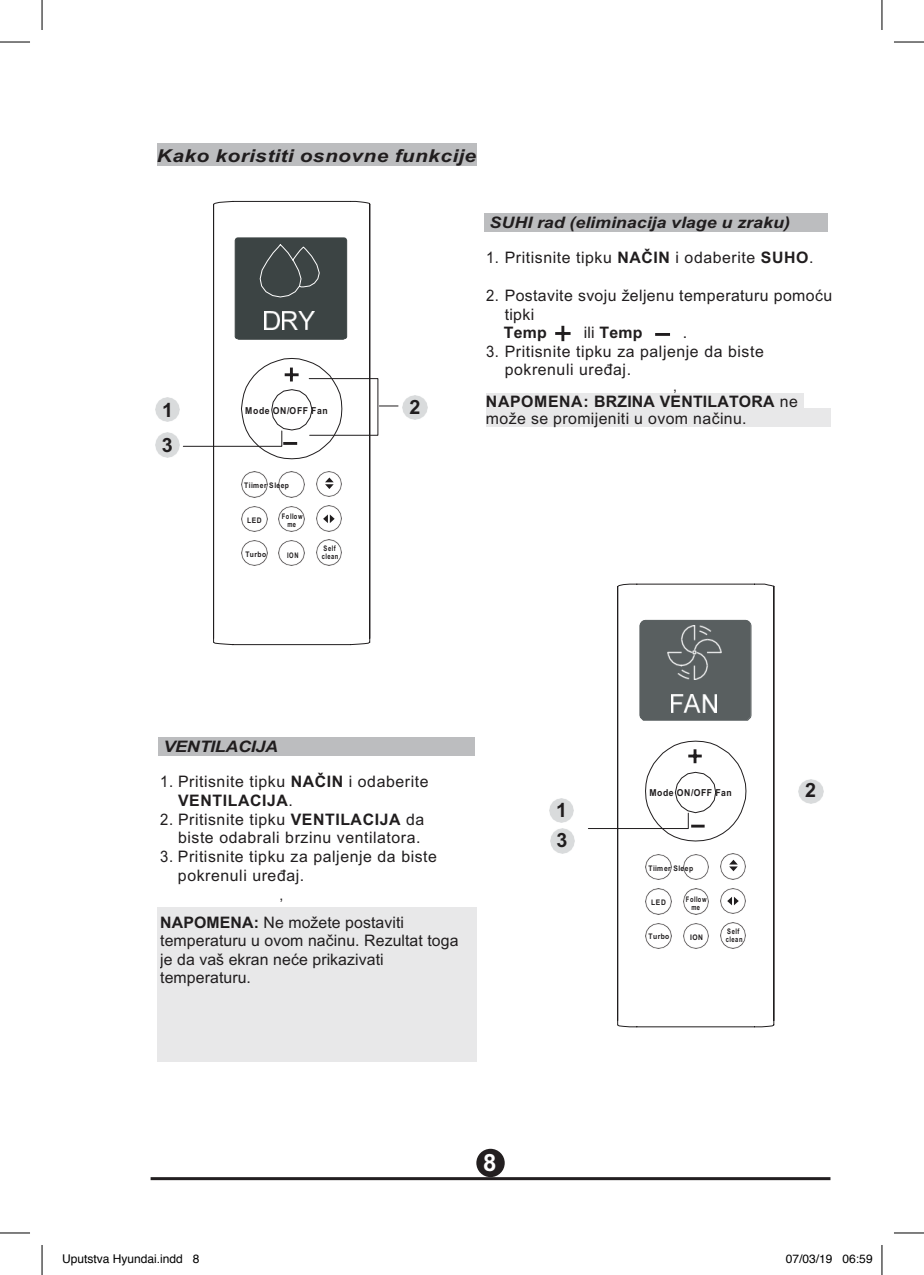
<style>
.page{position:relative;width:924px;height:1275px;background:#fff}
.page>*{position:absolute;margin:0;border:0;box-sizing:border-box;transform-origin:0 0}
.t1{font:700 23.8px "Arial MT Std";color:#fff}
.t2{font:700 19.6px/35px "Arial";color:#201d1e}
.t3{font:italic 700 17.8px "Arial";letter-spacing:.025em;color:#201d1e;scale:1.17 1}
.t4{font:15.8px/18.8px "Arial";letter-spacing:.035em;color:#201d1e;scale:.93 1}
.t5{font:15.8px/18.2px "Arial";letter-spacing:.005em;color:#201d1e}
.t6{font:15.8px/16.4px "Arial";letter-spacing:.035em;color:#201d1e}
.t7{font:italic 700 15.8px "Arial";letter-spacing:-.005em;color:#201d1e;scale:1.12 1}
.t8{font:700 15.8px "Arial";color:#201d1e}
.t9{font:14px "Arial";color:#201d1e}
.t10{font:12px "Helvetica";color:#000}
.t11{font:700 9.6px "Arial";letter-spacing:.06em;color:#201d1e;scale:.9 1}
.t12{font:700 7.6px "Arial";letter-spacing:.08em;color:#201d1e;scale:.87 1}
.t13{font:700 7.6px/8.2px "Arial";letter-spacing:.08em;color:#201d1e;text-align:center;scale:.75 1}
.t14{font:700 7.6px/7.6px "Arial";letter-spacing:.1em;color:#201d1e;scale:.75 1}
.s1{font-weight:700}
.s2{font-weight:400}
</style>
<div class="page">
<hr style="left:555px;top:332px;width:15px;height:3px;background:#201d1e">
<hr style="left:561px;top:326px;width:3px;height:15px;background:#201d1e">
<hr style="left:654px;top:333px;width:15px;height:3px;background:#201d1e">
<div style="left:157px;top:143px;width:319px;height:22px;background:#bcbdbf"></div>
<div style="left:484px;top:213px;width:343px;height:19px;background:#bcbdbf"></div>
<div style="left:486px;top:393px;width:316px;height:18px;background:#e8e8e9"></div>
<div style="left:486px;top:408px;width:344px;height:19px;background:#e8e8e9"></div>
<div style="left:158px;top:737px;width:316px;height:18px;background:#bcbdbf"></div>
<div style="left:157px;top:907px;width:319px;height:155px;background:#e8e8e9"></div>
<img style="left:156px;top:433px;width:24px;height:24px">
<img style="left:155px;top:397px;width:24px;height:25px">
<img style="left:402px;top:395px;width:25px;height:25px">
<svg style="left:213px;top:200px;width:158px;height:445px"></svg>
<img style="left:242px;top:472px;width:25px;height:25px">
<img style="left:242px;top:506px;width:25px;height:26px">
<img style="left:279px;top:472px;width:25px;height:25px">
<img style="left:316px;top:471px;width:25px;height:26px">
<img style="left:316px;top:506px;width:25px;height:25px">
<img style="left:316px;top:540px;width:25px;height:25px">
<img style="left:279px;top:506px;width:25px;height:26px">
<img style="left:279px;top:540px;width:25px;height:26px">
<img style="left:242px;top:541px;width:25px;height:25px">
<svg style="left:182px;top:357px;width:217px;height:103px"></svg>
<svg style="left:323px;top:477px;width:11px;height:46px"></svg>
<hr style="left:284px;top:373px;width:14px;height:3px;background:#201d1e">
<hr style="left:290px;top:367px;width:3px;height:14px;background:#201d1e">
<hr style="left:283px;top:442px;width:14px;height:3px;background:#201d1e">
<img style="left:550px;top:828px;width:24px;height:25px">
<img style="left:549px;top:798px;width:24px;height:24px">
<img style="left:798px;top:779px;width:24px;height:24px">
<svg style="left:617px;top:583px;width:157px;height:445px"></svg>
<img style="left:645px;top:854px;width:25px;height:26px">
<img style="left:645px;top:888px;width:25px;height:26px">
<img style="left:682px;top:854px;width:25px;height:26px">
<img style="left:719px;top:854px;width:26px;height:25px">
<img style="left:719px;top:888px;width:26px;height:25px">
<img style="left:719px;top:922px;width:26px;height:26px">
<img style="left:682px;top:888px;width:25px;height:26px">
<img style="left:682px;top:923px;width:25px;height:25px">
<img style="left:645px;top:923px;width:25px;height:25px">
<svg style="left:726px;top:859px;width:12px;height:46px"></svg>
<div style="left:639px;top:620px;width:112px;height:101px;background:#595f60"></div>
<img style="left:671px;top:694px;width:45px;height:18px">
<img style="left:666px;top:625px;width:55px;height:54px">
<svg style="left:588px;top:740px;width:158px;height:102px"></svg>
<hr style="left:693px;top:749px;width:3px;height:14px;background:#201d1e">
<hr style="left:690px;top:824px;width:14px;height:3px;background:#201d1e">
<svg style="left:234px;top:237px;width:114px;height:103px;background:#495050"></svg>
<hr style="left:150px;top:1177px;width:680px;height:3px;background:#231f20">
<div style="left:476px;top:1148px;width:28px;height:29px;background:#231f20;border-radius:50%"></div>
<hr style="left:0;top:42px;width:30px;height:1px;background:#000">
<hr style="left:893px;top:42px;width:30px;height:1px;background:#000">
<hr style="left:0;top:1232px;width:30px;height:1px;background:#000">
<hr style="left:893px;top:1232px;width:30px;height:1px;background:#000">
<hr style="left:42px;top:0;width:1px;height:30px;background:#000">
<hr style="left:42px;top:1245px;width:1px;height:30px;background:#000">
<hr style="left:881px;top:0;width:1px;height:30px;background:#000">
<hr style="left:881px;top:1245px;width:1px;height:30px;background:#000">
<p class="t3" style="left:157px;top:143px;width:274px">Kako koristiti osnovne funkcije</p>
<p class="t2" style="left:162px;top:392px;width:13px">1<br>3</p>
<p class="t11" style="left:245px;top:403px;width:93px">Mode ON/OFF Fan</p>
<p class="t2" style="left:409px;top:389px;width:12px">2</p>
<p class="t12" style="left:244px;top:479px;width:53px">Tiimer Sleep</p>
<p class="t12" style="left:247px;top:514px;width:18px">LED</p>
<p class="t13" style="left:282px;top:512px;width:29px">Follow me</p>
<p class="t12" style="left:245px;top:549px;width:26px">Turbo</p>
<p class="t13" style="left:287px;top:551px;width:17px">ION</p>
<p class="t14" style="left:321px;top:545px;width:24px">Self clean</p>
<p class="t7" style="left:489px;top:212px;width:270px">SUHI rad (eliminacija vlage u zraku)</p>
<p class="t4" style="left:486px;top:248px;width:353px">1. Pritisnite tipku <span class="s1">NAČIN</span> i odaberite <span class="s1">SUHO</span>.</p>
<p class="t4" style="left:503px;top:286px;width:354px;text-indent:-18px">2. Postavite svoju željenu temperaturu pomoću tipki<br><span class="s1">Temp</span></p>
<p class="t8" style="left:583px;top:321px;width:60px"><span class="s2">ili</span> Temp</p>
<p class="t6" style="left:682px;top:324px;width:6px">.</p>
<p class="t4" style="left:504px;top:341px;width:280px;text-indent:-19px">3. Pritisnite tipku za paljenje da biste pokrenuli uređaj.</p>
<p class="t9" style="left:672px;top:376px;width:5px">,</p>
<p class="t6" style="left:485px;top:393px;width:313px"><span class="s1">NAPOMENA: BRZINA VENTILATORA</span> ne može se promijeniti u ovom načinu.</p>
<p class="t7" style="left:163px;top:736px;width:103px">VENTILACIJA</p>
<p class="t4" style="left:178px;top:772px;width:271px;text-indent:-18px">1. Pritisnite tipku <span class="s1">NAČIN</span> i odaberite<br><span class="s1">VENTILACIJA</span>.</p>
<p class="t4" style="left:160px;top:809px;width:285px;text-align:right">2. Pritisnite tipku <span class="s1">VENTILACIJA</span> da biste odabrali brzinu ventilatora.</p>
<p class="t4" style="left:178px;top:847px;width:280px;text-indent:-18px">3. Pritisnite tipku za paljenje da biste pokrenuli uređaj.</p>
<p class="t5" style="left:160px;top:913px;width:299px"><span class="s1">NAPOMENA:</span> Ne možete postaviti temperaturu u ovom načinu. Rezultat toga je da vaš ekran neće prikazivati temperaturu.</p>
<p class="t9" style="left:279px;top:885px;width:5px">,</p>
<p class="t2" style="left:556px;top:796px;width:13px;line-height:29.8px">1<br>3</p>
<p class="t1" style="left:483px;top:1148px;width:15px">8</p>
<p class="t11" style="left:649px;top:785px;width:93px">Mode ON/OFF Fan</p>
<p class="t2" style="left:804px;top:773px;width:12px">2</p>
<p class="t12" style="left:648px;top:862px;width:53px">Tiimer Sleep</p>
<p class="t12" style="left:651px;top:897px;width:18px">LED</p>
<p class="t13" style="left:685px;top:895px;width:29px;line-height:7.6px">Follow me</p>
<p class="t12" style="left:648px;top:931px;width:26px">Turbo</p>
<p class="t12" style="left:690px;top:932px;width:16px">ION</p>
<p class="t14" style="left:725px;top:927px;width:24px">Self clean</p>
<p class="t10" style="left:62px;top:1249px;width:139px">Uputstva Hyundai.indd 8</p>
<p class="t10" style="left:785px;top:1249px;width:88px">07/03/19 06:59</p>
</div>
